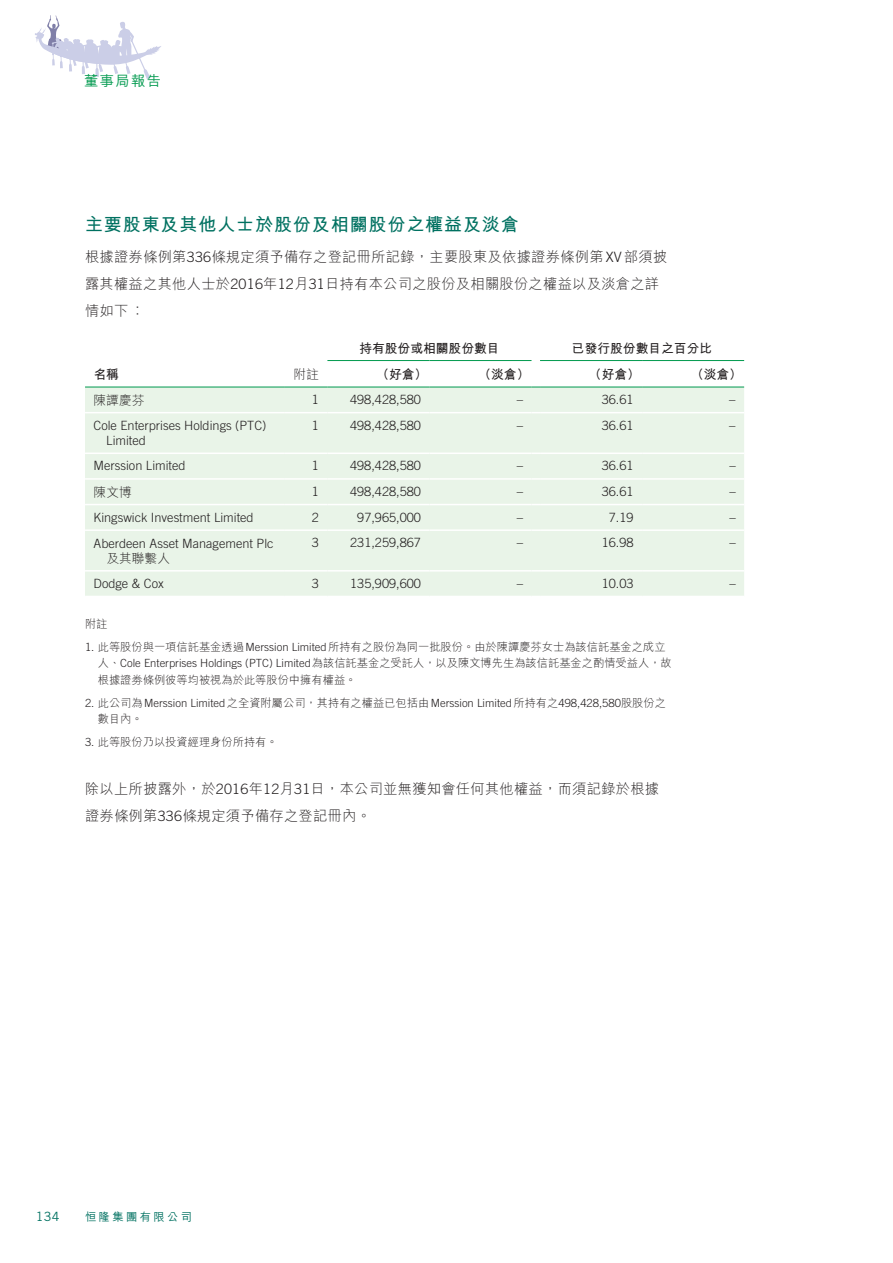
<style>
.page{position:relative;width:893px;height:1263px;background:#fff}
.page>*{position:absolute;margin:0;border:0;box-sizing:border-box;transform-origin:0 0}
.t1{font:700 18px "M Hei HK";letter-spacing:.05em;color:#007161}
.t2{font:300 14.25px/27px "M Hei HK";letter-spacing:.02em;color:#231f20}
.t3{font:500 14.25px "M Hei HK";letter-spacing:.1em;color:#00994e}
.t4{font:300 12.75px/15px "Trade Gothic LT Std";color:#231f20}
.t5{font:700 12.75px "M Hei HK";color:#231f20}
.t6{font:300 12.75px "M Hei HK";color:#231f20}
.t7{font:12.75px "Trade Gothic LT Std";color:#007161}
.t8{font:300 11.25px "Trade Gothic LT Std";color:#231f20}
.t9{font:300 11.25px "M Hei HK";color:#231f20}
.t10{font:500 11.25px "M Hei HK";letter-spacing:.215em;color:#007161}
.s1{font-family:"Trade Gothic LT Std"}
.s2{font-family:"M Hei HK"}
</style>
<div class="page">
<svg style="left:35px;top:15px;width:126px;height:64px"></svg>
<div style="left:85px;top:388px;width:659px;height:208px;background:#e9f4e8"></div>
<hr style="left:85px;top:412px;width:200px;height:1px;background:#fff">
<hr style="left:285px;top:412px;width:42px;height:1px;background:#fff">
<hr style="left:327px;top:412px;width:102px;height:1px;background:#fff">
<hr style="left:429px;top:412px;width:102px;height:1px;background:#fff">
<hr style="left:540px;top:412px;width:102px;height:1px;background:#fff">
<hr style="left:642px;top:412px;width:102px;height:1px;background:#fff">
<hr style="left:85px;top:452px;width:200px;height:2px;background:#fff">
<hr style="left:285px;top:452px;width:42px;height:2px;background:#fff">
<hr style="left:327px;top:452px;width:102px;height:2px;background:#fff">
<hr style="left:429px;top:452px;width:102px;height:2px;background:#fff">
<svg style="left:531px;top:452px;width:9px;height:2px"></svg>
<hr style="left:540px;top:452px;width:102px;height:2px;background:#fff">
<hr style="left:642px;top:452px;width:102px;height:2px;background:#fff">
<hr style="left:85px;top:478px;width:200px;height:2px;background:#fff">
<hr style="left:285px;top:478px;width:42px;height:2px;background:#fff">
<hr style="left:327px;top:478px;width:102px;height:2px;background:#fff">
<hr style="left:429px;top:478px;width:102px;height:2px;background:#fff">
<svg style="left:531px;top:478px;width:9px;height:2px"></svg>
<hr style="left:540px;top:478px;width:102px;height:2px;background:#fff">
<hr style="left:642px;top:478px;width:102px;height:2px;background:#fff">
<hr style="left:85px;top:504px;width:200px;height:1px;background:#fff">
<hr style="left:285px;top:504px;width:42px;height:1px;background:#fff">
<hr style="left:327px;top:504px;width:102px;height:1px;background:#fff">
<hr style="left:429px;top:504px;width:102px;height:1px;background:#fff">
<hr style="left:540px;top:504px;width:102px;height:1px;background:#fff">
<hr style="left:642px;top:504px;width:102px;height:1px;background:#fff">
<hr style="left:85px;top:529px;width:200px;height:2px;background:#fff">
<hr style="left:285px;top:529px;width:42px;height:2px;background:#fff">
<hr style="left:327px;top:529px;width:102px;height:2px;background:#fff">
<hr style="left:429px;top:529px;width:102px;height:2px;background:#fff">
<svg style="left:531px;top:529px;width:9px;height:2px"></svg>
<hr style="left:540px;top:529px;width:102px;height:2px;background:#fff">
<hr style="left:642px;top:529px;width:102px;height:2px;background:#fff">
<hr style="left:85px;top:570px;width:200px;height:2px;background:#fff">
<hr style="left:285px;top:570px;width:42px;height:2px;background:#fff">
<hr style="left:327px;top:570px;width:102px;height:2px;background:#fff">
<hr style="left:429px;top:570px;width:102px;height:2px;background:#fff">
<svg style="left:531px;top:570px;width:9px;height:2px"></svg>
<hr style="left:540px;top:570px;width:102px;height:2px;background:#fff">
<hr style="left:642px;top:570px;width:102px;height:2px;background:#fff">
<hr style="left:327px;top:360px;width:102px;height:1px;background:#00994e">
<hr style="left:429px;top:360px;width:102px;height:1px;background:#00994e">
<hr style="left:540px;top:360px;width:102px;height:1px;background:#00994e">
<hr style="left:642px;top:360px;width:102px;height:1px;background:#00994e">
<hr style="left:85px;top:387px;width:200px;height:1px;background:#00994e">
<hr style="left:285px;top:387px;width:42px;height:1px;background:#00994e">
<hr style="left:327px;top:387px;width:102px;height:1px;background:#00994e">
<hr style="left:429px;top:387px;width:102px;height:1px;background:#00994e">
<hr style="left:540px;top:387px;width:102px;height:1px;background:#00994e">
<hr style="left:642px;top:387px;width:102px;height:1px;background:#00994e">
<p class="t3" style="left:84px;top:71px;width:78px">董事局報告</p>
<h1 class="t1" style="left:85px;top:211px;width:435px">主要股東及其他人士於股份及相關股份之權益及淡倉</h1>
<p class="t2" style="left:85px;top:243px;width:584px">根據證券條例第<span class="s1">336</span>條規定須予備存之登記冊所記錄，主要股東及依據證券條例第<span class="s1">XV</span>部須披露其權益之其他人士於<span class="s1">2016</span>年<span class="s1">12</span>月<span class="s1">31</span>日持有本公司之股份及相關股份之權益以及淡倉之詳情如下︰</p>
<p class="t5" style="left:94px;top:365px;width:27px">名稱</p>
<p class="t6" style="left:293px;top:368px;width:27px">附註</p>
<p class="t5" style="left:359px;top:339px;width:142px">持有股份或相關股份數目</p>
<p class="t5" style="left:572px;top:339px;width:142px">已發行股份數目之百分比</p>
<p class="t5" style="left:376px;top:365px;width:53px">（好倉）</p>
<p class="t5" style="left:478px;top:365px;width:52px">（淡倉）</p>
<p class="t5" style="left:589px;top:365px;width:52px">（好倉）</p>
<p class="t5" style="left:691px;top:365px;width:52px">（淡倉）</p>
<p class="t6" style="left:94px;top:393px;width:52px">陳譚慶芬</p>
<p class="t4" style="left:312px;top:392px;width:9px">1</p>
<p class="t4" style="left:350px;top:392px;width:72px">498,428,580</p>
<p class="t4" style="left:517px;top:392px;width:8px">–</p>
<p class="t4" style="left:602px;top:392px;width:33px">36.61</p>
<p class="t4" style="left:729px;top:392px;width:8px">–</p>
<p class="t4" style="left:106px;top:418px;width:162px;text-indent:-13px">Cole Enterprises Holdings (PTC)<br>Limited</p>
<p class="t4" style="left:312px;top:417px;width:9px">1</p>
<p class="t4" style="left:350px;top:417px;width:72px">498,428,580</p>
<p class="t4" style="left:517px;top:417px;width:8px">–</p>
<p class="t4" style="left:602px;top:417px;width:33px">36.61</p>
<p class="t4" style="left:729px;top:417px;width:8px">–</p>
<p class="t4" style="left:94px;top:458px;width:94px">Merssion Limited</p>
<p class="t4" style="left:312px;top:458px;width:9px">1</p>
<p class="t4" style="left:350px;top:458px;width:72px">498,428,580</p>
<p class="t4" style="left:517px;top:458px;width:8px">–</p>
<p class="t4" style="left:602px;top:458px;width:33px">36.61</p>
<p class="t4" style="left:729px;top:458px;width:8px">–</p>
<p class="t6" style="left:94px;top:485px;width:40px">陳文博</p>
<p class="t4" style="left:312px;top:484px;width:9px">1</p>
<p class="t4" style="left:350px;top:484px;width:72px">498,428,580</p>
<p class="t4" style="left:517px;top:484px;width:8px">–</p>
<p class="t4" style="left:602px;top:484px;width:33px">36.61</p>
<p class="t4" style="left:729px;top:484px;width:8px">–</p>
<p class="t4" style="left:94px;top:509px;width:162px">Kingswick Investment Limited</p>
<p class="t4" style="left:312px;top:509px;width:9px">2</p>
<p class="t4" style="left:357px;top:509px;width:65px">97,965,000</p>
<p class="t4" style="left:517px;top:509px;width:8px">–</p>
<p class="t4" style="left:609px;top:509px;width:26px">7.19</p>
<p class="t4" style="left:729px;top:509px;width:8px">–</p>
<p class="t4" style="left:94px;top:536px;width:181px">Aberdeen Asset Management Plc</p>
<p class="t6" style="left:106px;top:552px;width:65px">及其聯繫人</p>
<p class="t4" style="left:312px;top:535px;width:9px">3</p>
<p class="t4" style="left:350px;top:535px;width:72px">231,259,867</p>
<p class="t4" style="left:517px;top:535px;width:8px">–</p>
<p class="t4" style="left:602px;top:535px;width:33px">16.98</p>
<p class="t4" style="left:729px;top:535px;width:8px">–</p>
<p class="t4" style="left:94px;top:576px;width:72px">Dodge &amp; Cox</p>
<p class="t4" style="left:312px;top:576px;width:9px">3</p>
<p class="t4" style="left:350px;top:576px;width:72px">135,909,600</p>
<p class="t4" style="left:517px;top:576px;width:8px">–</p>
<p class="t4" style="left:602px;top:576px;width:33px">10.03</p>
<p class="t4" style="left:729px;top:576px;width:8px">–</p>
<p class="t9" style="left:85px;top:618px;width:24px">附註</p>
<p class="t9" style="left:85px;top:641px;width:582px"><span class="s1">1.</span> 此等股份與一項信託基金透過<span class="s1">Merssion Limited</span>所持有之股份為同一批股份。由於陳譚慶芬女士為該信託基金之成立</p>
<p class="t8" style="left:98px;top:656px;width:576px"><span class="s2">人、</span>Cole Enterprises Holdings (PTC) Limited<span class="s2">為該信託基金之受託人，以及陳文博先生為該信託基金之酌情受益人，故</span></p>
<p class="t9" style="left:98px;top:674px;width:260px">根據證劵條例彼等均被視為於此等股份中擁有權益。</p>
<p class="t8" style="left:85px;top:696px;width:582px">2. <span class="s2">此公司為</span>Merssion Limited<span class="s2">之全資附屬公司，其持有之權益已包括由</span>Merssion Limited<span class="s2">所持有之</span>498,428,580<span class="s2">股股份之</span></p>
<p class="t9" style="left:98px;top:713px;width:46px">數目內。</p>
<p class="t9" style="left:85px;top:736px;width:194px"><span class="s1">3.</span> 此等股份乃以投資經理身份所持有。</p>
<p class="t2" style="left:85px;top:775px;width:576px">除以上所披露外，於<span class="s1">2016</span>年<span class="s1">12</span>月<span class="s1">31</span>日，本公司並無獲知會任何其他權益，而須記錄於根據證券條例第<span class="s1">336</span>條規定須予備存之登記冊內。</p>
<p class="t7" style="left:36px;top:1209px;width:25px">134</p>
<p class="t10" style="left:85px;top:1208px;width:108px">恒隆集團有限公司</p>
</div>
